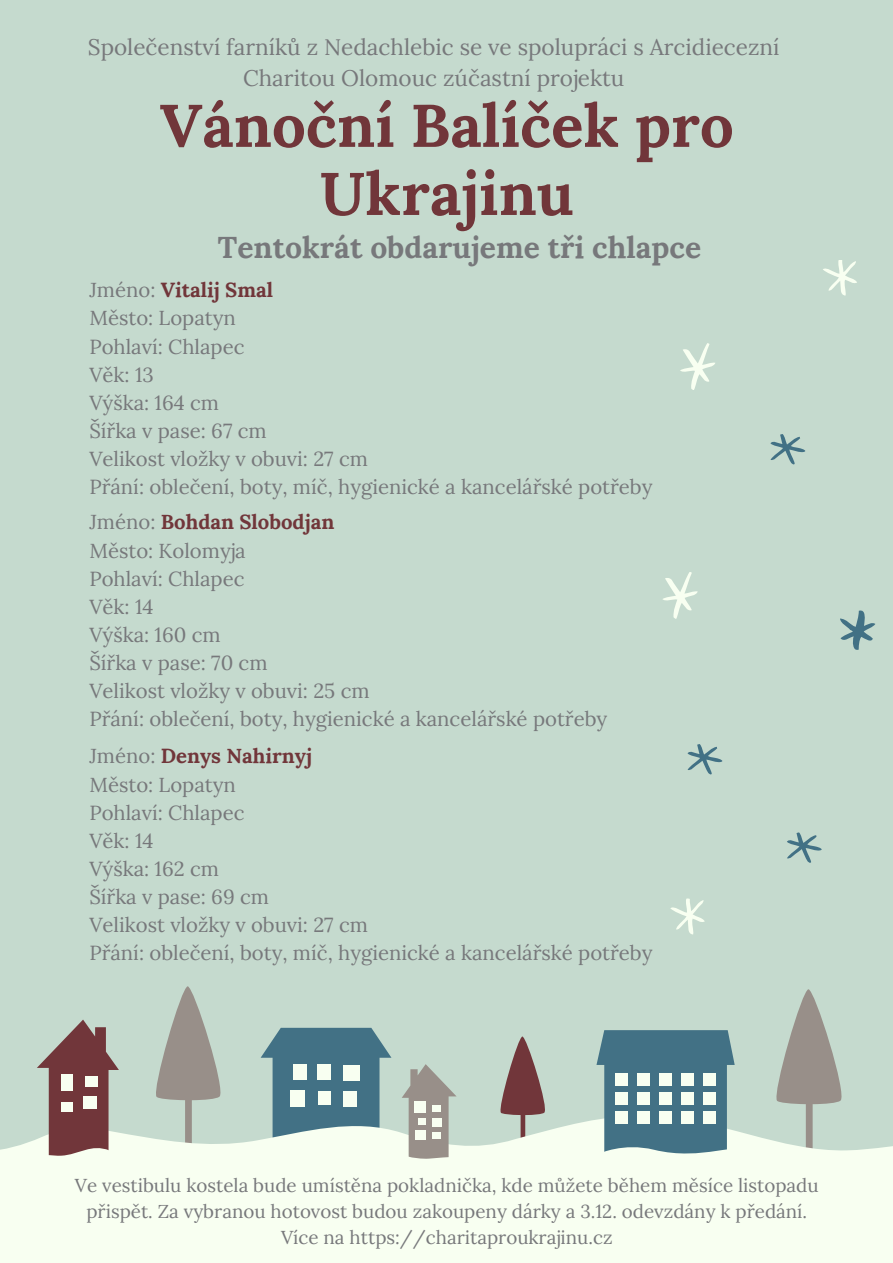
<style>
.page{position:relative;width:893px;height:1263px;background:#c5dace}
.page>*{position:absolute;margin:0;border:0;box-sizing:border-box;transform-origin:0 0}
.t1{font:700 60px/68.1px "Lora";color:#71363a;text-align:center}
.t2{font:700 30px "Lora";color:#77787b}
.t3{font:22.5px/31.5px "Lora";color:#77787b;text-align:center}
.t4{font:20.33px "Lora";color:#77787b}
.t5{font:700 20.33px "Lora";color:#71363a}
.t6{font:18.75px/25.9px "Lora";color:#77787b;text-align:center}
.s1{font-weight:400;color:#77787b}
</style>
<div class="page">
<svg style="left:823px;top:260px;width:34px;height:35px"></svg>
<svg style="left:840px;top:610px;width:35px;height:40px"></svg>
<svg style="left:770px;top:434px;width:35px;height:30px"></svg>
<svg style="left:680px;top:344px;width:35px;height:46px"></svg>
<svg style="left:156px;top:986px;width:65px;height:128px"></svg>
<svg style="left:500px;top:1036px;width:45px;height:78px"></svg>
<svg style="left:776px;top:989px;width:66px;height:125px"></svg>
<svg style="left:0;top:1114px;width:893px;height:149px;background:#f1faec"></svg>
<svg style="left:261px;top:1028px;width:227px;height:155px"></svg>
<svg style="left:26px;top:1019px;width:100px;height:170px"></svg>
<div style="left:293px;top:1064px;width:13px;height:16px;background:#f8fff1"></div>
<div style="left:317px;top:1064px;width:14px;height:16px;background:#f8fff1"></div>
<div style="left:343px;top:1065px;width:17px;height:16px;background:#f8fff1"></div>
<div style="left:343px;top:1091px;width:14px;height:15px;background:#f8fff1"></div>
<div style="left:318px;top:1091px;width:13px;height:14px;background:#f8fff1"></div>
<div style="left:290px;top:1090px;width:15px;height:16px;background:#f8fff1"></div>
<svg style="left:563px;top:1030px;width:191px;height:161px"></svg>
<svg style="left:687px;top:744px;width:35px;height:30px"></svg>
<svg style="left:662px;top:572px;width:36px;height:46px"></svg>
<svg style="left:787px;top:832px;width:34px;height:31px"></svg>
<svg style="left:670px;top:899px;width:35px;height:35px"></svg>
<p class="t3" style="left:88px;top:31px;width:693px">Společenství farníků z Nedachlebic se ve spolupráci s Arcidiecezní<br>Charitou Olomouc zúčastní projektu</p>
<p class="t1" style="left:160px;top:91px;width:575px">Vánoční Balíček pro<br>Ukrajinu</p>
<p class="t2" style="left:218px;top:227px;width:485px">Tentokrát obdarujeme tři chlapce</p>
<p class="t5" style="left:89px;top:277px;width:185px"><span class="s1">Jméno:</span> Vitalij Smal</p>
<p class="t4" style="left:89px;top:305px;width:148px">Město: Lopatyn</p>
<p class="t4" style="left:89px;top:333px;width:157px">Pohlaví: Chlapec</p>
<p class="t4" style="left:89px;top:361px;width:66px">Věk: 13</p>
<p class="t4" style="left:89px;top:389px;width:131px">Výška: 164 cm</p>
<p class="t4" style="left:89px;top:418px;width:179px">Šířka v pase: 67 cm</p>
<p class="t4" style="left:89px;top:446px;width:280px">Velikost vložky v obuvi: 27 cm</p>
<p class="t4" style="left:89px;top:474px;width:564px">Přání: oblečení, boty, míč, hygienické a kancelářské potřeby</p>
<p class="t5" style="left:89px;top:509px;width:246px"><span class="s1">Jméno:</span> Bohdan Slobodjan</p>
<p class="t4" style="left:89px;top:537px;width:158px">Město: Kolomyja</p>
<p class="t4" style="left:89px;top:565px;width:157px">Pohlaví: Chlapec</p>
<p class="t4" style="left:89px;top:593px;width:66px">Věk: 14</p>
<p class="t4" style="left:89px;top:621px;width:133px">Výška: 160 cm</p>
<p class="t4" style="left:89px;top:650px;width:180px">Šířka v pase: 70 cm</p>
<p class="t4" style="left:89px;top:678px;width:282px">Velikost vložky v obuvi: 25 cm</p>
<p class="t4" style="left:89px;top:706px;width:519px">Přání: oblečení, boty, hygienické a kancelářské potřeby</p>
<p class="t5" style="left:89px;top:743px;width:224px"><span class="s1">Jméno:</span> Denys Nahirnyj</p>
<p class="t4" style="left:89px;top:771px;width:148px">Město: Lopatyn</p>
<p class="t4" style="left:89px;top:799px;width:157px">Pohlaví: Chlapec</p>
<p class="t4" style="left:89px;top:827px;width:66px">Věk: 14</p>
<p class="t4" style="left:89px;top:855px;width:131px">Výška: 162 cm</p>
<p class="t4" style="left:89px;top:884px;width:181px">Šířka v pase: 69 cm</p>
<p class="t4" style="left:89px;top:912px;width:280px">Velikost vložky v obuvi: 27 cm</p>
<p class="t4" style="left:89px;top:940px;width:564px">Přání: oblečení, boty, míč, hygienické a kancelářské potřeby</p>
<p class="t6" style="left:75px;top:1172px;width:745px">Ve vestibulu kostela bude umístěna pokladnička, kde můžete během měsíce listopadu přispět. Za vybranou hotovost budou zakoupeny dárky a 3.12. odevzdány k předání.<br>Více na https://charitaproukrajinu.cz</p>
</div>
